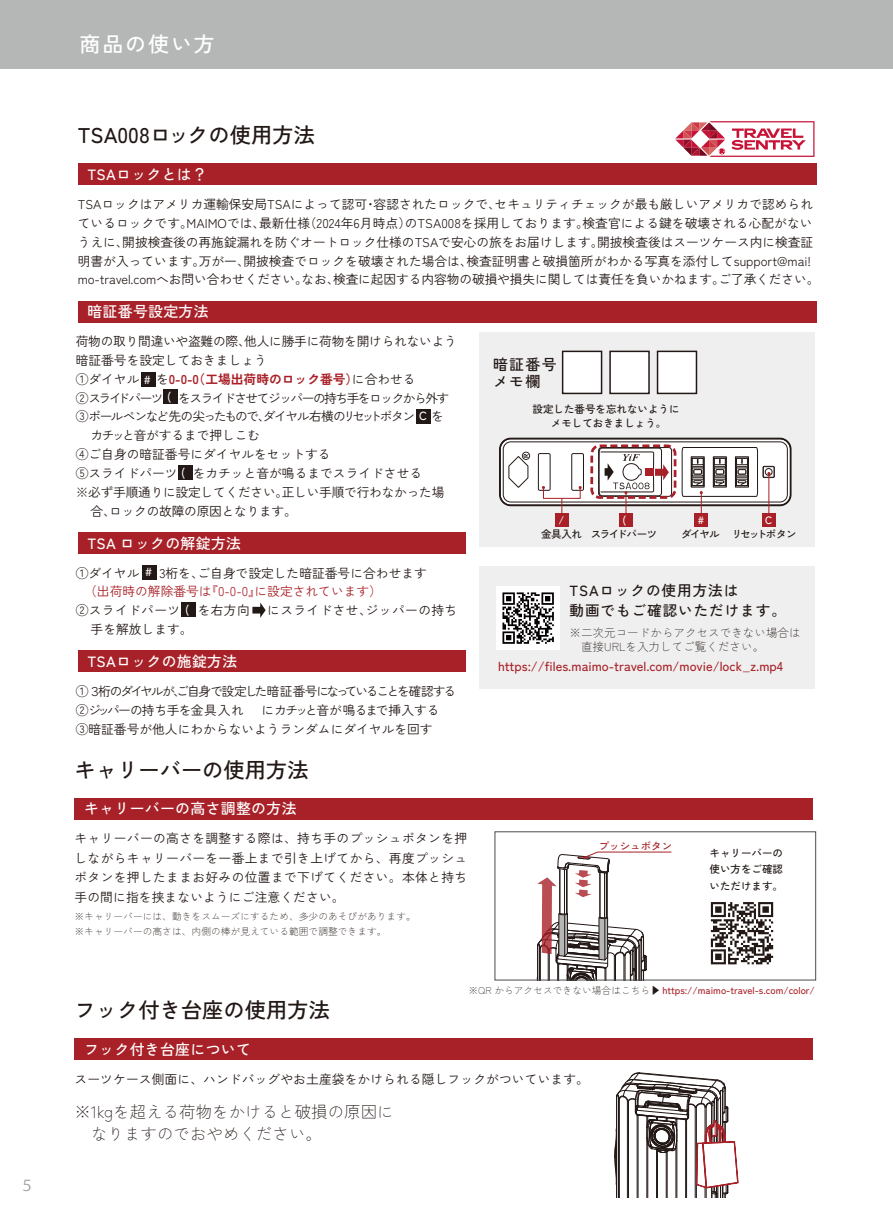
<style>
.page{position:relative;width:893px;height:1212px;background:#fff}
.page>*{position:absolute;margin:0;border:0;box-sizing:border-box;transform-origin:0 0}
.t1{font:500 21.3px "Zen Kaku Gothic New";color:#221815}
.t2{font:500 21px "Zen Kaku Gothic New";letter-spacing:.09em;color:#fff}
.t3{font:300 16.5px/22.5px "Zen Kaku Gothic New";color:#221815}
.t4{font:15px "Koz Go Pr 6 N";color:#9fa0a0}
.t5{font:500 14.85px "Zen Kaku Gothic New";letter-spacing:.02em;color:#fff}
.t6{font:500 14.85px/17.4px "Zen Kaku Gothic New";letter-spacing:.09em;color:#221815}
.t7{font:500 14.7px/19.5px "Zen Kaku Gothic New";letter-spacing:.06em;color:#221815}
.t8{font:500 12.9px "Zen Kaku Gothic New";color:#a82128}
.t9{font:12.75px/18.8px "Zen Kaku Gothic New";color:#221815}
.t10{font:12.75px/18.8px "Zen Kaku Gothic New";letter-spacing:-.02em;color:#221815}
.t11{font:12.75px/18.8px "Zen Kaku Gothic New";letter-spacing:.03em;color:#221815}
.t12{font:12.75px "Zen Kaku Gothic New";letter-spacing:-.12em;color:#221815}
.t13{font:12.75px "Zen Kaku Gothic New";letter-spacing:-.11em;color:#221815}
.t14{font:700 12.75px "Zen Kaku Gothic New";color:#a82128}
.t15{font:12.75px "Zen Kaku Gothic New";color:#a82128}
.t16{font:500 11.7px "Zen Kaku Gothic New";color:#fff}
.t17{font:300 11.55px/13.5px "Zen Kaku Gothic New";color:#221815}
.t18{font:500 10.65px "Zen Kaku Gothic New";color:#fff}
.t19{font:500 10.5px/16.5px "Zen Kaku Gothic New";color:#221815;text-align:center}
.t20{font:500 10.5px "Zen Kaku Gothic New";letter-spacing:-.09em;color:#221815}
.t21{font:500 10.5px "Zen Kaku Gothic New";letter-spacing:-.14em;color:#221815}
.t22{font:500 10.5px "Zen Kaku Gothic New";color:#a82128}
.t23{font:300 9.75px/14.7px "Zen Kaku Gothic New";color:#221815}
.t24{font:500 9.75px "Zen Kaku Gothic New";color:#a82128}
.s1{font-weight:400;color:#221815}
.s2{font-weight:300;color:#221815}
.s3{font-family:"Koz Go Pr 6 N";font-weight:400;color:#221815}
</style>
<div class="page">
<div style="left:0;top:0;width:893px;height:69px;background:#b5b6b6"></div>
<svg style="left:675px;top:121px;width:139px;height:36px"></svg>
<div style="left:78px;top:163px;width:739px;height:22px;background:#a82128"></div>
<div style="left:75px;top:798px;width:738px;height:21px;background:#a82128"></div>
<div style="left:78px;top:650px;width:388px;height:22px;background:#a82128"></div>
<div style="left:78px;top:533px;width:388px;height:21px;background:#a82128"></div>
<div style="left:142px;top:565px;width:15px;height:14px;background:#221815"></div>
<div style="left:181px;top:602px;width:15px;height:15px;background:#221815"></div>
<svg style="left:252px;top:602px;width:14px;height:16px"></svg>
<div style="left:78px;top:301px;width:739px;height:21px;background:#a82128"></div>
<div style="left:163px;top:389px;width:15px;height:15px;background:#221815"></div>
<div style="left:178px;top:465px;width:14px;height:15px;background:#221815"></div>
<div style="left:416px;top:409px;width:15px;height:14px;background:#221815"></div>
<div style="left:141px;top:372px;width:15px;height:15px;background:#221815"></div>
<div style="left:75px;top:1038px;width:738px;height:22px;background:#a82128"></div>
<div style="left:479px;top:333px;width:336px;height:214px;background:#efefef"></div>
<div style="left:479px;top:566px;width:336px;height:123px;background:#efefef"></div>
<div style="left:562px;top:351px;width:40px;height:43px;background:#fff;border:1px solid #221815"></div>
<div style="left:609px;top:351px;width:41px;height:43px;background:#fff;border:1px solid #221815"></div>
<div style="left:657px;top:351px;width:40px;height:43px;background:#fff;border:1px solid #221815"></div>
<div style="left:694px;top:513px;width:14px;height:14px;background:#a82128"></div>
<div style="left:762px;top:514px;width:13px;height:13px;background:#a82128"></div>
<div style="left:619px;top:513px;width:13px;height:14px;background:#a82128"></div>
<div style="left:555px;top:513px;width:14px;height:14px;background:#a82128"></div>
<svg style="left:499px;top:438px;width:293px;height:81px"></svg>
<svg style="left:536px;top:851px;width:136px;height:130px"></svg>
<div style="left:494px;top:831px;width:322px;height:149px;border:1px solid #4c4c4c"></div>
<svg style="left:711px;top:902px;width:62px;height:62px"></svg>
<svg style="left:614px;top:1072px;width:124px;height:126px"></svg>
<div style="left:496px;top:586px;width:64px;height:64px;background:#fff"></div>
<svg style="left:502px;top:592px;width:52px;height:52px"></svg>
<p class="t4" style="left:19px;top:1176px;width:16px">５</p>
<h2 class="t2" style="left:80px;top:27px;width:137px">商品の使い方</h2>
<h1 class="t1" style="left:78px;top:118px;width:239px">TSA008ロックの使用方法</h1>
<p class="t5" style="left:87px;top:162px;width:121px">TSAロックとは？</p>
<p class="t9" style="left:78px;top:194px;width:743px">TSAロックはアメリカ運輸保安局TSAによって認可・容認されたロックで、セキュリティチェックが最も厳しいアメリカで認められているロックです。MAIMOでは、最新仕様（2024年6月時点）のTSA008を採用しております。検査官による鍵を破壊される心配がないうえに、開披検査後の再施錠漏れを防ぐオートロック仕様のTSAで安心の旅をお届けします。開披検査後はスーツケース内に検査証明書が入っています。万が一、開披検査でロックを破壊された場合は、検査証明書と破損箇所がわかる写真を添付してsupport@mai! mo-travel.comへお問い合わせください。なお、検査に起因する内容物の破損や損失に関しては責任を負いかねます。ご了承ください。</p>
<p class="t5" style="left:87px;top:300px;width:123px">暗証番号設定方法</p>
<p class="t10" style="left:76px;top:331px;width:383px">荷物の取り間違いや盗難の際、他人に勝手に荷物を開けられないよう</p>
<p class="t9" style="left:76px;top:350px;width:193px">暗証番号を設定しておきましょう</p>
<p class="t14" style="left:76px;top:369px;width:342px"><span class="s1">①ダイヤル　 を</span>0-0-0（工場出荷時のロック番号）<span class="s1">に合わせる</span></p>
<p class="t12" style="left:76px;top:388px;width:375px">②スライドパーツ　 をスライドさせてジッパーの持ち手をロックから外す</p>
<p class="t13" style="left:76px;top:406px;width:370px">③ボールペンなど先の尖ったもので、ダイヤル右横のリセットボタン　 を</p>
<p class="t9" style="left:91px;top:425px;width:171px">カチッと音がするまで押しこむ</p>
<p class="t9" style="left:76px;top:444px;width:256px">④ご自身の暗証番号にダイヤルをセットする</p>
<p class="t9" style="left:76px;top:463px;width:348px">⑤スライドパーツ をカチッと音が鳴るまでスライドさせる</p>
<p class="t16" style="left:144px;top:370px;width:9px">#</p>
<p class="t16" style="left:167px;top:388px;width:6px">(</p>
<p class="t16" style="left:419px;top:407px;width:9px">C</p>
<p class="t16" style="left:181px;top:463px;width:6px">(</p>
<p class="t10" style="left:91px;top:482px;width:355px;text-indent:-15px">※必ず手順通りに設定してください。正しい手順で行わなかった場合、ロックの故障の原因となります。</p>
<p class="t5" style="left:87px;top:531px;width:155px">TSA ロックの解錠方法</p>
<p class="t16" style="left:145px;top:563px;width:9px">#</p>
<p class="t16" style="left:185px;top:600px;width:6px">(</p>
<p class="t9" style="left:76px;top:562px;width:353px">①ダイヤル　 3桁を、ご自身で設定した暗証番号に合わせます</p>
<p class="t15" style="left:84px;top:581px;width:299px">（出荷時の解除番号は『0-0-0』に設定されています）</p>
<p class="t11" style="left:91px;top:600px;width:368px;text-indent:-15px">②スライドパーツ　 を右方向　 にスライドさせ、ジッパーの持ち手を解放します。</p>
<p class="t5" style="left:87px;top:649px;width:151px">TSAロックの施錠方法</p>
<p class="t9" style="left:76px;top:681px;width:382px">①３桁のダイヤルが、ご自身で設定した暗証番号になっていることを確認する<br>②ジッパーの持ち手を金具入れ　にカチッと音が鳴るまで挿入する<br>③暗証番号が他人にわからないようランダムにダイヤルを回す</p>
<h1 class="t1" style="left:75px;top:753px;width:236px">キャリーバーの使用方法</h1>
<p class="t5" style="left:84px;top:797px;width:214px">キャリーバーの高さ調整の方法</p>
<p class="t9" style="left:75px;top:828px;width:394px;line-height:19.5px;text-align:justify">キャリーバーの高さを調整する際は、持ち手のプッシュボタンを押しながらキャリーバーを一番上まで引き上げてから、再度プッシュボタンを押したままお好みの位置まで下げてください。本体と持ち手の間に指を挟まないようにご注意ください。</p>
<p class="t23" style="left:75px;top:908px;width:343px">※キャリーバーには、動きをスムーズにするため、多少のあそびがあります。※キャリーバーの高さは、内側の棒が見えている範囲で調整できます。</p>
<p class="t6" style="left:493px;top:354px;width:65px">暗証番号メモ欄</p>
<p class="t19" style="left:532px;top:401px;width:148px;line-height:14.1px">設定した番号を忘れないようにメモしておきましょう。</p>
<p class="t18" style="left:558px;top:511px;width:7px">/</p>
<p class="t18" style="left:623px;top:511px;width:5px">(</p>
<p class="t19" style="left:541px;top:525px;width:42px">金具入れ</p>
<p class="t18" style="left:698px;top:511px;width:8px">#</p>
<p class="t19" style="left:681px;top:525px;width:40px">ダイヤル</p>
<p class="t18" style="left:765px;top:512px;width:9px">C</p>
<p class="t20" style="left:591px;top:526px;width:68px">スライドパーツ</p>
<p class="t21" style="left:732px;top:526px;width:66px">リセットボタン</p>
<p class="t7" style="left:569px;top:580px;width:218px">TSAロックの使用方法は<br>動画でもご確認いただけます。</p>
<p class="t17" style="left:569px;top:626px;width:233px">※二次元コードからアクセスできない場合は　直接URLを入力してご覧ください。</p>
<p class="t8" style="left:498px;top:656px;width:287px">https://files.maimo-travel.com/movie/lock_z.mp4</p>
<p class="t22" style="left:599px;top:838px;width:75px">プッシュボタン</p>
<p class="t19" style="left:709px;top:844px;width:75px;text-align:justify">キャリーバーの使い方をご確認いただけます。</p>
<h1 class="t1" style="left:75px;top:994px;width:257px">フック付き台座の使用方法</h1>
<p class="t5" style="left:84px;top:1037px;width:168px">フック付き台座について</p>
<p class="t24" style="left:468px;top:983px;width:348px"><span class="s2">※QR からアクセスできない場合はこちら</span><span class="s3">▶</span> https://maimo-travel-s.com/color/</p>
<p class="t9" style="left:75px;top:1069px;width:516px">スーツケース側面に、ハンドバッグやお土産袋をかけられる隠しフックがついています。</p>
<p class="t3" style="left:75px;top:1099px;width:321px">※1kgを超える荷物をかけると破損の原因に　なりますのでおやめください。</p>
</div>
